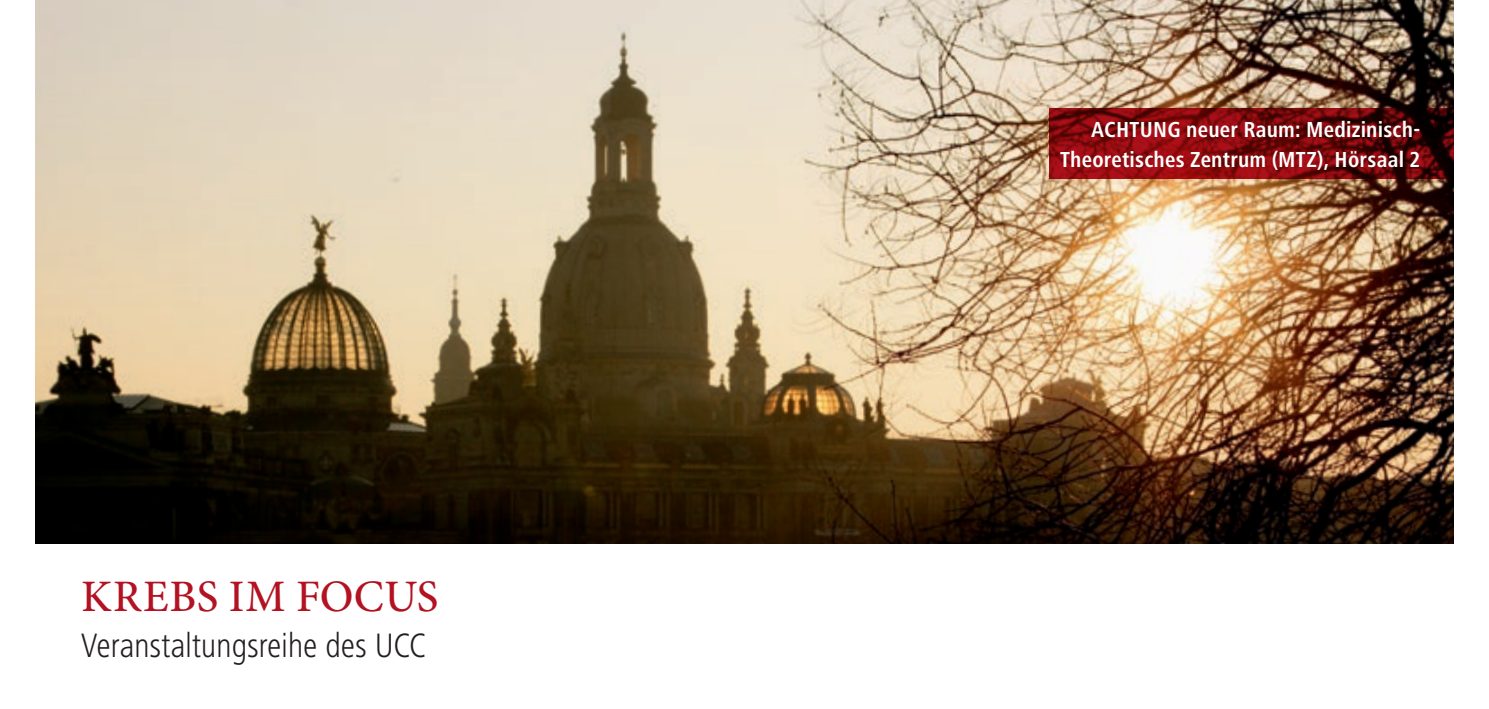
<style>
.page{position:relative;width:1489px;height:709px;background:#fff}
.page>*{position:absolute;margin:0;border:0;box-sizing:border-box;transform-origin:0 0}
.t1{font:500 45px "Minion Pro";letter-spacing:.01em;color:#b31222}
.t2{font:300 condensed 35px "Frutiger Next LT";letter-spacing:-.01em;color:#231f20}
.t3{font:700 condensed 22.5px/30px "Frutiger Next LT";letter-spacing:.01em;color:#fff;text-align:right}
</style>
<div class="page">
<img style="left:35px;top:1px;width:1418px;height:542px">
<hr style="left:35px;top:0;width:1418px;height:1px;background:#b31222">
<svg style="left:1048px;top:108px;width:405px;height:71px;background:#74090c"></svg>
<h1 class="t1" style="left:81px;top:566px;width:359px">KREBS IM FOCUS</h1>
<h2 class="t2" style="left:81px;top:626px;width:346px">Veranstaltungsreihe des UCC</h2>
<p class="t3" style="left:1059px;top:115px;width:362px">ACHTUNG neuer Raum: Medizinisch-<br>Theoretisches Zentrum (MTZ), Hörsaal 2</p>
</div>
